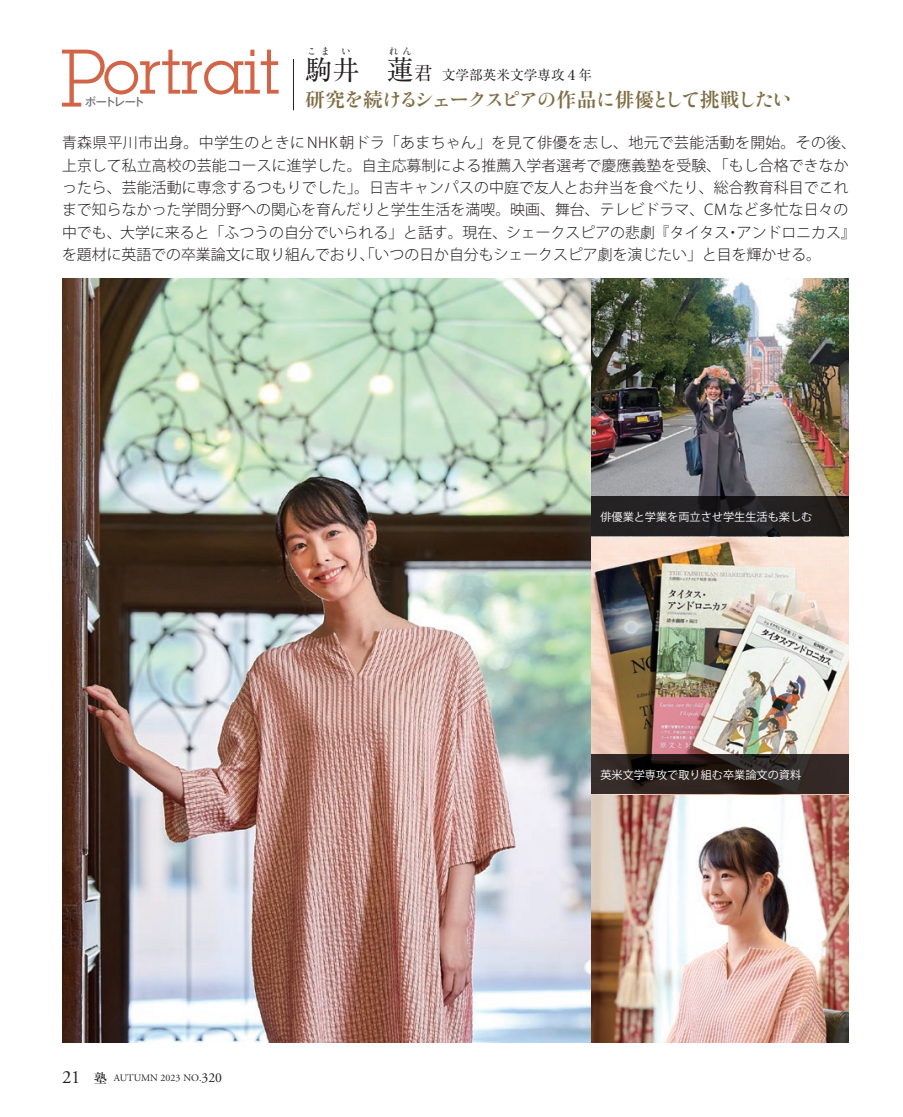
<style>
.page{position:relative;width:903px;height:1117px;background:#fff}
.page>*{position:absolute;margin:0;border:0;box-sizing:border-box;transform-origin:0 0}
.フロンティア2行{font:27.3px "Ryumin Pr 5";color:#231f20}
.ノーマル{font:19.78px "Ryumin Std Bold KO";letter-spacing:-.15em;color:#806e45}
.t1{font:18.55px "Adobe Garamond Pro";color:#231f20}
.フロンティア2行-2{font:18.55px "Ryumin Pr 5";color:#231f20}
.ノーマル-2{font:300 14.88px/22.4px "Koz Go Pro";letter-spacing:.005em;color:#231f20}
.ノーマル-3{font:300 14.88px "Koz Go Pro";letter-spacing:.025em;color:#231f20}
.フロンティア2行-3{font:13.65px "Ryumin Pr 5";color:#231f20}
.t2{font:13.65px "Adobe Garamond Pro";color:#231f20}
.t3{font:500 12.95px "Ryumin Pr 5";color:#231f20}
.ノーマル-4{font:11.2px "Koz Go Pro";color:#fff}
.ノーマル-5{font:500 11.2px "Gothic MB101 Pr 5";letter-spacing:-.2em;color:#6c6d70}
.t4{font:9.97px "Adobe Garamond Pro";color:#231f20}
.フロンティア2行-4{font:9.97px "Ryumin Std Regular KO";color:#231f20}
.s1{font-family:"Ryumin Pr 5";font-weight:700}
.s2{font-size:9.97px}
</style>
<div class="page">
<hr style="left:293px;top:59px;width:1px;height:51px;background:#231f20">
<svg style="left:62px;top:50px;width:217px;height:57px"></svg>
<img style="left:62px;top:278px;width:786px;height:764px">
<img style="left:590px;top:536px;width:258px;height:218px">
<img style="left:590px;top:278px;width:258px;height:218px">
<div style="left:590px;top:496px;width:258px;height:40px;background:#231f20"></div>
<svg style="left:590px;top:754px;width:258px;height:40px;background:#2b221f"></svg>
<p class="ノーマル-5" style="left:85px;top:93px;width:61px">ポートレート</p>
<p class="フロンティア2行-4" style="left:307px;top:44px;width:25px">こま</p>
<p class="フロンティア2行-4" style="left:341px;top:44px;width:11px">い</p>
<p class="フロンティア2行-4" style="left:389px;top:44px;width:25px">れん</p>
<p class="フロンティア2行" style="left:387px;top:48px;width:29px">蓮</p>
<p class="フロンティア2行" style="left:305px;top:48px;width:56px">駒井</p>
<p class="フロンティア2行-2" style="left:414px;top:58px;width:20px">君</p>
<p class="ノーマル" style="left:305px;top:86px;width:488px"><span class="s1">研究</span>を<span class="s1">続</span>けるシェークスピアの<span class="s1">作品</span>に<span class="s1">俳優</span>として<span class="s1">挑戦</span>したい</p>
<p class="フロンティア2行-3" style="left:442px;top:64px;width:152px">文学部英米文学専攻４年</p>
<p class="ノーマル-3" style="left:62px;top:133px;width:795px">青森県平川市出身。中学生のときにNHK朝ドラ「あまちゃん」を見て俳優を志し、地元で芸能活動を開始。その後、</p>
<p class="ノーマル-2" style="left:62px;top:154px;width:788px">上京して私立高校の芸能コースに進学した。自主応募制による推薦入学者選考で慶應義塾を受験、「もし合格できなか</p>
<p class="ノーマル-2" style="left:62px;top:176px;width:788px">ったら、芸能活動に専念するつもりでした」。日吉キャンパスの中庭で友人とお弁当を食べたり、総合教育科目でこれ</p>
<p class="ノーマル-2" style="left:62px;top:199px;width:788px">まで知らなかった学問分野への関心を育んだりと学生生活を満喫。映画、舞台、テレビドラマ、CMなど多忙な日々の</p>
<p class="ノーマル-2" style="left:737px;top:221px;width:121px">アンドロニカス『</p>
<p class="ノーマル-2" style="left:62px;top:221px;width:760px">中でも、大学に来ると「ふつうの自分でいられる」と話す。現在、シェークスピアの悲劇『タイタス<br>を題材に英語での卒業論文に取り組んでおり、「いつの日か自分もシェークスピア劇を演じたい」と目を輝かせる。</p>
<p class="ノーマル-2" style="left:725px;top:221px;width:16px">・</p>
<p class="ノーマル-4" style="left:600px;top:509px;width:214px">俳優業と学業を両立させ学生生活も楽しむ</p>
<p class="t1" style="left:62px;top:1065px;width:20px">21</p>
<p class="t3" style="left:94px;top:1067px;width:15px">塾</p>
<p class="t2" style="left:199px;top:1068px;width:24px"><span class="s2">.</span>320</p>
<p class="t4" style="left:114px;top:1071px;width:87px">AUTUMN 2023 NO</p>
<p class="ノーマル-4" style="left:600px;top:767px;width:202px">英米文学専攻で取り組む卒業論文の資料</p>
</div>
